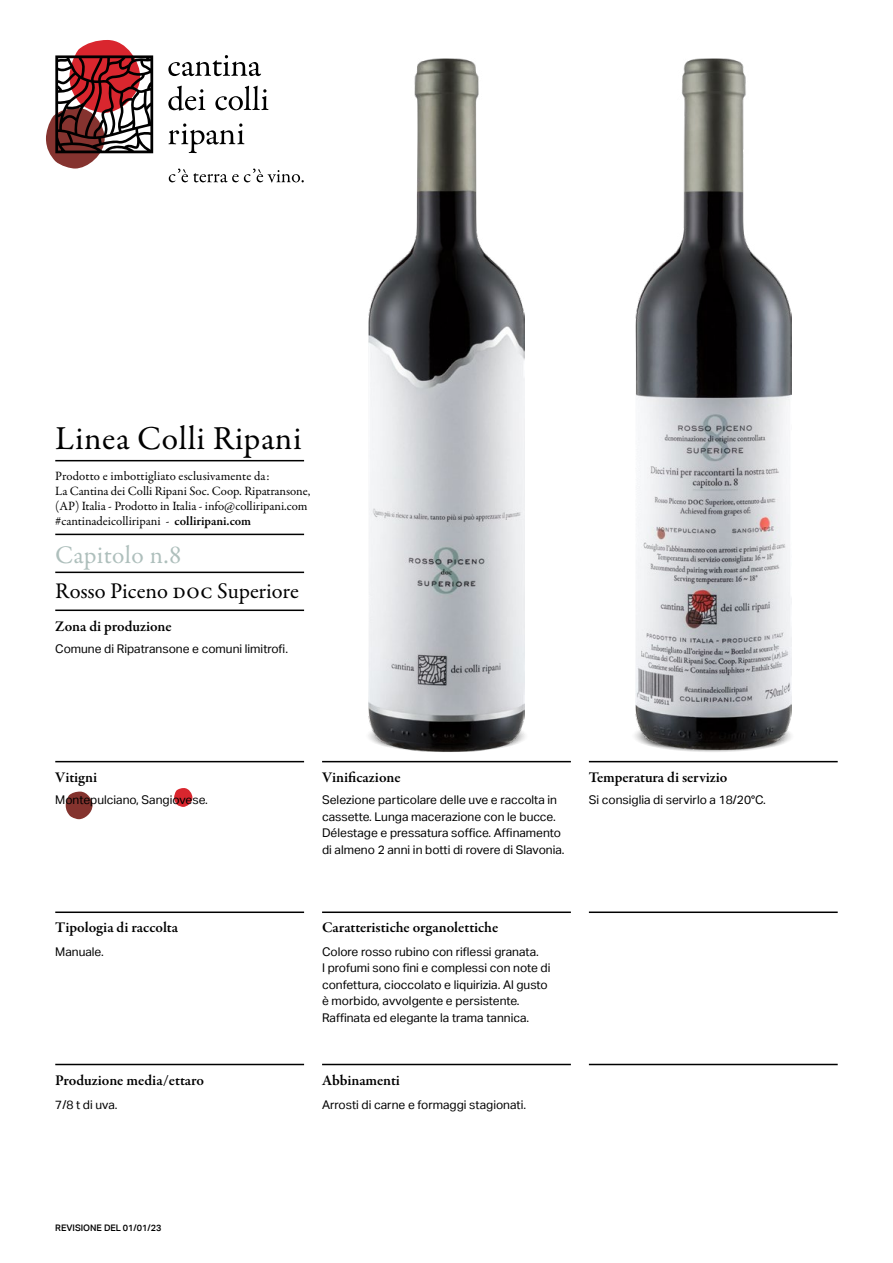
<style>
.page{position:relative;width:893px;height:1263px;background:#fff}
.page>*{position:absolute;margin:0;border:0;box-sizing:border-box;transform-origin:0 0}
.t1{font:33.75px "Garamond Premr Pro";letter-spacing:.015em;color:#000}
.t2{font:25.5px "Garamond Premr Pro";letter-spacing:.01em;color:#aebfbc}
.t3{font:22.5px "Garamond Premr Pro";letter-spacing:-.01em;color:#000}
.t4{font:600 15px "Garamond Premr Pro";color:#000}
.t5{font:12.75px/15px "Garamond Premr Pro";color:#000}
.t6{font:12px/16.5px "Aktiv Grotesk";color:#000}
.t7{font:500 9px "Aktiv Grotesk";color:#000}
.s1{font-weight:600}
</style>
<div class="page">
<svg style="left:630px;top:718px;width:166px;height:34px"></svg>
<img style="left:369px;top:59px;width:155px;height:692px">
<img style="left:635px;top:59px;width:156px;height:691px">
<hr style="left:55px;top:761px;width:249px;height:1px;background:#000">
<hr style="left:55px;top:609px;width:249px;height:2px;background:#000">
<hr style="left:55px;top:572px;width:249px;height:1px;background:#000">
<hr style="left:55px;top:534px;width:249px;height:1px;background:#000">
<hr style="left:55px;top:460px;width:249px;height:1px;background:#000">
<hr style="left:322px;top:761px;width:249px;height:1px;background:#000">
<hr style="left:322px;top:911px;width:249px;height:2px;background:#000">
<hr style="left:589px;top:911px;width:249px;height:2px;background:#000">
<hr style="left:322px;top:1064px;width:249px;height:1px;background:#000">
<hr style="left:589px;top:761px;width:249px;height:1px;background:#000">
<hr style="left:589px;top:1064px;width:249px;height:1px;background:#000">
<hr style="left:55px;top:911px;width:249px;height:2px;background:#000">
<hr style="left:55px;top:1064px;width:249px;height:1px;background:#000">
<svg style="left:66px;top:791px;width:26px;height:28px"></svg>
<svg style="left:174px;top:788px;width:18px;height:19px"></svg>
<svg style="left:169px;top:169px;width:135px;height:14px"></svg>
<svg style="left:168px;top:55px;width:93px;height:21px"></svg>
<svg style="left:168px;top:86px;width:37px;height:25px"></svg>
<svg style="left:215px;top:86px;width:54px;height:24px"></svg>
<svg style="left:168px;top:123px;width:76px;height:30px"></svg>
<svg style="left:46px;top:40px;width:107px;height:129px"></svg>
<h1 class="t1" style="left:55px;top:418px;width:248px">Linea Colli Ripani</h1>
<p class="t5" style="left:55px;top:468px;width:256px">Prodotto e imbottigliato esclusivamente da:<br>La Cantina dei Colli Ripani Soc. Coop. Ripatransone, (AP) Italia - Prodotto in Italia - info@colliripani.com #cantinadeicolliripani - <span class="s1">colliripani.com</span></p>
<h2 class="t2" style="left:55px;top:539px;width:128px">Capitolo n.8</h2>
<h3 class="t3" style="left:55px;top:578px;width:245px">Rosso Piceno doc Superiore</h3>
<p class="t4" style="left:55px;top:617px;width:118px">Zona di produzione</p>
<p class="t6" style="left:55px;top:640px;width:234px">Comune di Ripatransone e comuni limitrofi.</p>
<p class="t4" style="left:55px;top:768px;width:43px">Vitigni</p>
<p class="t4" style="left:322px;top:768px;width:80px">Vinificazione</p>
<p class="t4" style="left:589px;top:768px;width:140px">Temperatura di servizio</p>
<p class="t6" style="left:55px;top:792px;width:154px">Montepulciano, Sangiovese.</p>
<p class="t6" style="left:589px;top:792px;width:178px">Si consiglia di servirlo a 18/20°C.</p>
<p class="t6" style="left:322px;top:792px;width:244px">Selezione particolare delle uve e raccolta in cassette. Lunga macerazione con le bucce.<br>Délestage e pressatura soffice. Affinamento di almeno 2 anni in botti di rovere di Slavonia.</p>
<p class="t4" style="left:55px;top:918px;width:124px">Tipologia di raccolta</p>
<p class="t4" style="left:322px;top:918px;width:178px">Caratteristiche organolettiche</p>
<p class="t6" style="left:55px;top:943px;width:50px">Manuale.</p>
<p class="t6" style="left:322px;top:943px;width:230px">Colore rosso rubino con riflessi granata.<br>I profumi sono fini e complessi con note di confettura, cioccolato e liquirizia. Al gusto è morbido, avvolgente e persistente.<br>Raffinata ed elegante la trama tannica.</p>
<p class="t4" style="left:55px;top:1071px;width:150px">Produzione media/ettaro</p>
<p class="t4" style="left:322px;top:1071px;width:79px">Abbinamenti</p>
<p class="t6" style="left:55px;top:1096px;width:64px">7/8 t di uva.</p>
<p class="t6" style="left:322px;top:1096px;width:205px">Arrosti di carne e formaggi stagionati.</p>
<p class="t7" style="left:55px;top:1222px;width:108px">REVISIONE DEL 01/01/23</p>
</div>
